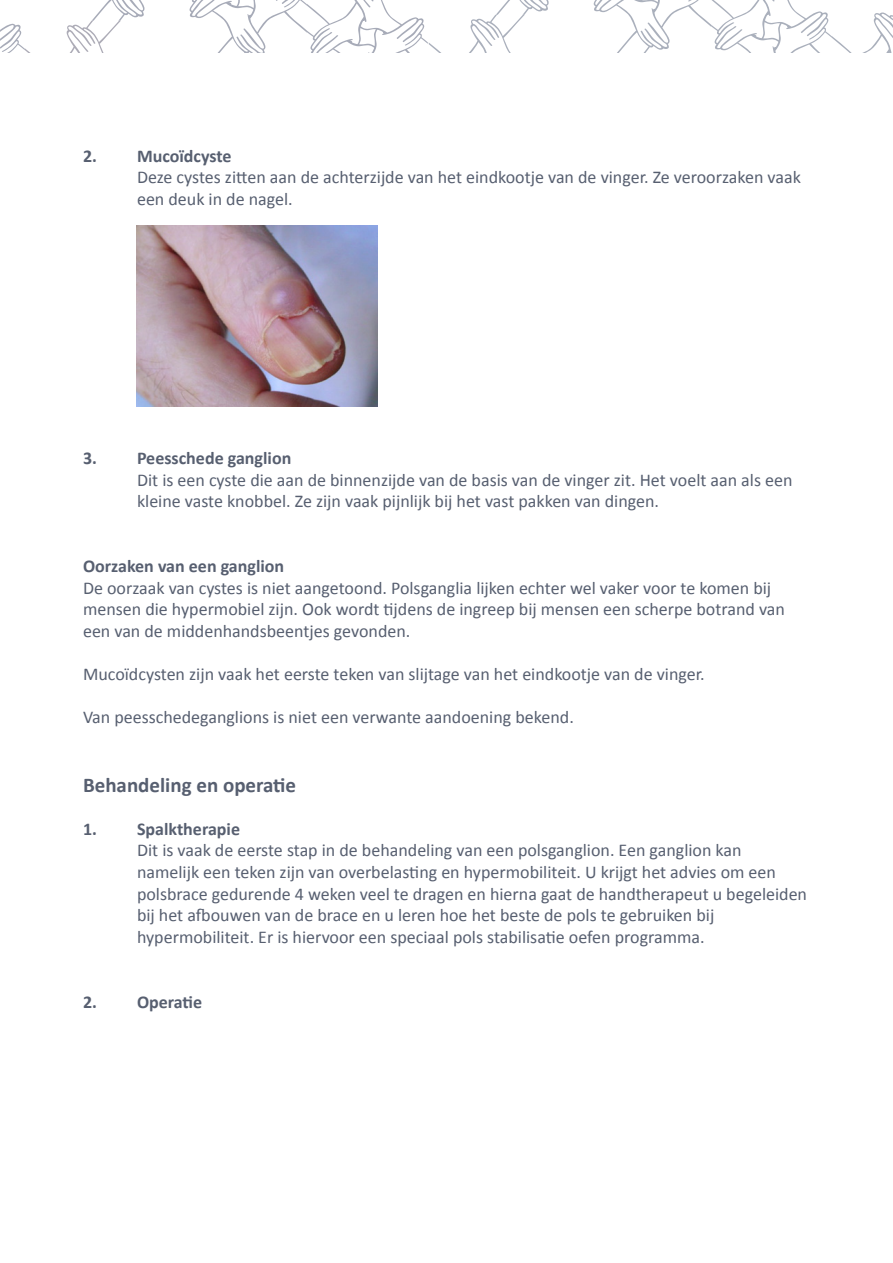
<style>
.page{position:relative;width:893px;height:1263px;background:#fff}
.page>*{position:absolute;margin:0;border:0;box-sizing:border-box;transform-origin:0 0}
.t1{font:700 21px "Calibri";color:#575f70}
.t2{font:18px/21.6px "Calibri";color:#575f70}
.t3{font:700 18px "Calibri";color:#575f70}
</style>
<div class="page">
<svg style="left:0;top:0;width:893px;height:53px"></svg>
<img style="left:136px;top:225px;width:242px;height:182px">
<p class="t3" style="left:83px;top:144px;width:15px">2.</p>
<p class="t3" style="left:137px;top:144px;width:96px">Mucoïdcyste</p>
<p class="t2" style="left:137px;top:166px;width:665px">Deze cystes zitten aan de achterzijde van het eindkootje van de vinger. Ze veroorzaken vaak</p>
<p class="t2" style="left:137px;top:188px;width:157px">een deuk in de nagel.</p>
<p class="t3" style="left:83px;top:446px;width:15px">3.</p>
<p class="t3" style="left:137px;top:446px;width:156px">Peesschede ganglion</p>
<p class="t2" style="left:137px;top:469px;width:657px">Dit is een cyste die aan de binnenzijde van de basis van de vinger zit. Het voelt aan als een kleine vaste knobbel. Ze zijn vaak pijnlijk bij het vast pakken van dingen.</p>
<p class="t3" style="left:83px;top:554px;width:203px">Oorzaken van een ganglion</p>
<p class="t2" style="left:83px;top:577px;width:703px">De oorzaak van cystes is niet aangetoond. Polsganglia lijken echter wel vaker voor te komen bij mensen die hypermobiel zijn. Ook wordt tijdens de ingreep bij mensen een scherpe botrand van een van de middenhandsbeentjes gevonden.</p>
<p class="t2" style="left:83px;top:663px;width:623px">Mucoïdcysten zijn vaak het eerste teken van slijtage van het eindkootje van de vinger.</p>
<p class="t2" style="left:83px;top:706px;width:492px">Van peesschedeganglions is niet een verwante aandoening bekend.</p>
<p class="t1" style="left:83px;top:771px;width:215px">Behandeling en operatie</p>
<p class="t3" style="left:137px;top:817px;width:105px">Spalktherapie</p>
<p class="t3" style="left:83px;top:817px;width:15px">1.</p>
<p class="t3" style="left:83px;top:990px;width:15px">2.</p>
<p class="t2" style="left:137px;top:840px;width:640px">Dit is vaak de eerste stap in de behandeling van een polsganglion. Een ganglion kan namelijk een teken zijn van overbelasting en hypermobiliteit U. krijgt het advies om een</p>
<p class="t2" style="left:137px;top:883px;width:672px">polsbrace gedurende 4 weken veel te dragen en hierna gaat de handtherapeut u begeleiden</p>
<p class="t2" style="left:137px;top:904px;width:579px">bij het afbouwen van de brace en u leren hoe het beste de pols te gebruiken bij</p>
<p class="t2" style="left:137px;top:926px;width:569px">hypermobiliteit. Er is hiervoor een speciaal pols stabilisatie oefen programma.</p>
<p class="t3" style="left:137px;top:990px;width:67px">Operatie</p>
</div>
